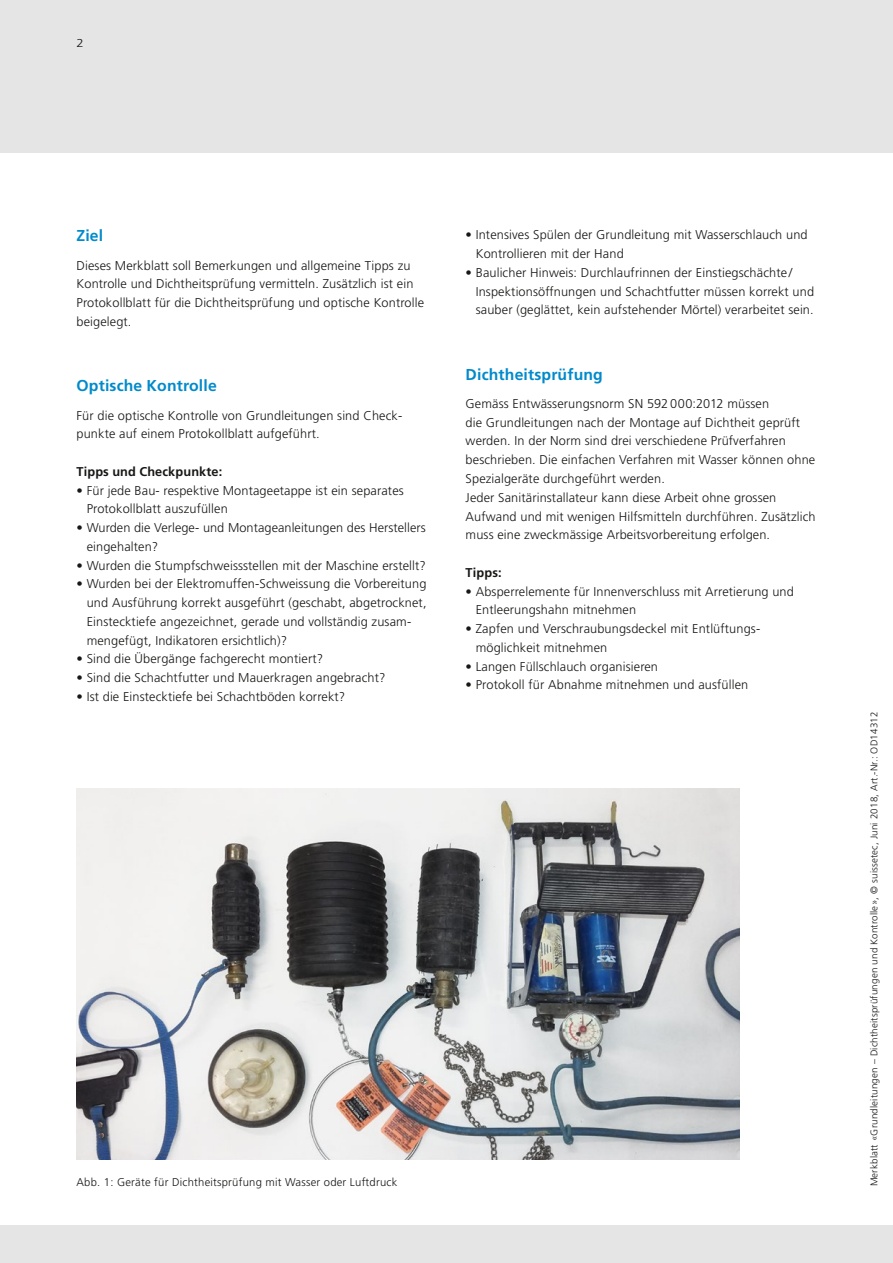
<style>
.page{position:relative;width:893px;height:1263px;background:#e5e5e5}
.page>*{position:absolute;margin:0;border:0;box-sizing:border-box;transform-origin:0 0}
.t1{font:700 15.75px "Frutiger LT Std";letter-spacing:.01em;color:#008acb}
.t2{font:300 12.75px/18.8px "Frutiger LT Std";letter-spacing:.01em;color:#181716}
.t3{font:700 12.75px "Frutiger LT Std";letter-spacing:.01em;color:#181716}
.t4{font:300 11.55px "Frutiger LT Std";color:#181716;scale:1.14 1}
.t5{font:300 11.25px "Frutiger LT Std";letter-spacing:.02em;color:#181716}
.t6{font:300 9.75px "Frutiger LT Std";letter-spacing:.02em;color:#181716}
</style>
<div class="page">
<div style="left:0;top:153px;width:893px;height:1072px;background:#fff"></div>
<img style="left:77px;top:788px;width:663px;height:372px">
<p class="t4" style="left:77px;top:36px;width:8px">2</p>
<p class="t1" style="left:77px;top:227px;width:28px">Ziel</p>
<p class="t2" style="left:77px;top:256px;width:349px">Dieses Merkblatt soll Bemerkungen und allgemeine Tipps zu Kontrolle und Dichtheitsprüfung vermitteln. Zusätzlich ist ein Protokollblatt für die Dichtheitsprüfung und optische Kontrolle beigelegt.</p>
<p class="t1" style="left:77px;top:377px;width:142px">Optische Kontrolle</p>
<p class="t2" style="left:77px;top:406px;width:327px">Für die optische Kontrolle von Grundleitungen sind Check&shy;punkte auf einem Protokollblatt aufgeführt.</p>
<p class="t3" style="left:77px;top:464px;width:147px">Tipps und Checkpunkte:</p>
<p class="t2" style="left:87px;top:481px;width:319px;text-indent:-10px">• Für jede Bau- respektive Montageetappe ist ein separates<br>Protokollblatt auszufüllen</p>
<p class="t2" style="left:87px;top:518px;width:340px;text-indent:-10px">• Wurden die Verlege- und Montageanleitungen des Herstellers eingehalten?</p>
<p class="t2" style="left:77px;top:556px;width:351px">• Wurden die Stumpfschweissstellen mit der Maschine erstellt?</p>
<p class="t2" style="left:87px;top:575px;width:341px;text-indent:-10px">• Wurden bei der Elektromuffen-Schweissung die Vorbereitung und Ausführung korrekt ausgeführt (geschabt, abgetrocknet, Einstecktiefe angezeichnet, gerade und vollständig zusam&shy;mengefügt, Indikatoren ersichtlich)?</p>
<p class="t2" style="left:77px;top:650px;width:248px">• Sind die Übergänge fachgerecht montiert?</p>
<p class="t2" style="left:77px;top:669px;width:311px">• Sind die Schachtfutter und Mauerkragen angebracht?</p>
<p class="t2" style="left:77px;top:687px;width:270px">• Ist die Einstecktiefe bei Schachtböden korrekt?</p>
<p class="t2" style="left:476px;top:226px;width:333px;text-indent:-10px">• Intensives Spülen der Grundleitung mit Wasserschlauch und<br>Kontrollieren mit der Hand</p>
<p class="t2" style="left:476px;top:263px;width:340px;text-indent:-10px">• Baulicher Hinweis: Durchlaufrinnen der Einstiegschächte/<br>Inspektionsöffnungen und Schachtfutter müssen korrekt und sauber (geglättet, kein aufstehender Mörtel) verarbeitet sein.</p>
<p class="t1" style="left:466px;top:365px;width:139px">Dichtheitsprüfung</p>
<p class="t2" style="left:466px;top:394px;width:351px">Gemäss Entwässerungsnorm SN 592 000:2012 müssen<br>die Grundleitungen nach der Montage auf Dichtheit geprüft werden. In der Norm sind drei verschiedene Prüfverfahren beschrieben. Die einfachen Verfahren mit Wasser können ohne Spezialgeräte durchgeführt werden.<br>Jeder Sanitärinstallateur kann diese Arbeit ohne grossen Aufwand und mit wenigen Hilfsmitteln durchführen. Zusätzlich muss eine zweckmässige Arbeitsvorbereitung erfolgen.</p>
<p class="t3" style="left:466px;top:565px;width:38px">Tipps:</p>
<p class="t2" style="left:476px;top:582px;width:320px;text-indent:-10px">• Absperrelemente für Innenverschluss mit Arretierung und<br>Entleerungshahn mitnehmen</p>
<p class="t2" style="left:476px;top:619px;width:285px;text-indent:-10px">• Zapfen und Verschraubungsdeckel mit Entlüftungs&shy;möglichkeit mitnehmen</p>
<p class="t2" style="left:466px;top:657px;width:194px">• Langen Füllschlauch organisieren</p>
<p class="t2" style="left:466px;top:676px;width:284px">• Protokoll für Abnahme mitnehmen und ausfüllen</p>
<p class="t5" style="left:77px;top:1176px;width:322px">Abb. 1: Geräte für Dichtheitsprüfung mit Wasser oder Luftdruck</p>
<p class="t6" style="left:869px;top:1186px;width:476px;rotate:-90deg">Merkblatt «Grundleitungen – Dichtheitsprüfungen und Kontrolle», © suissetec, Juni 2018, Art.-Nr.: OD14312</p>
</div>
